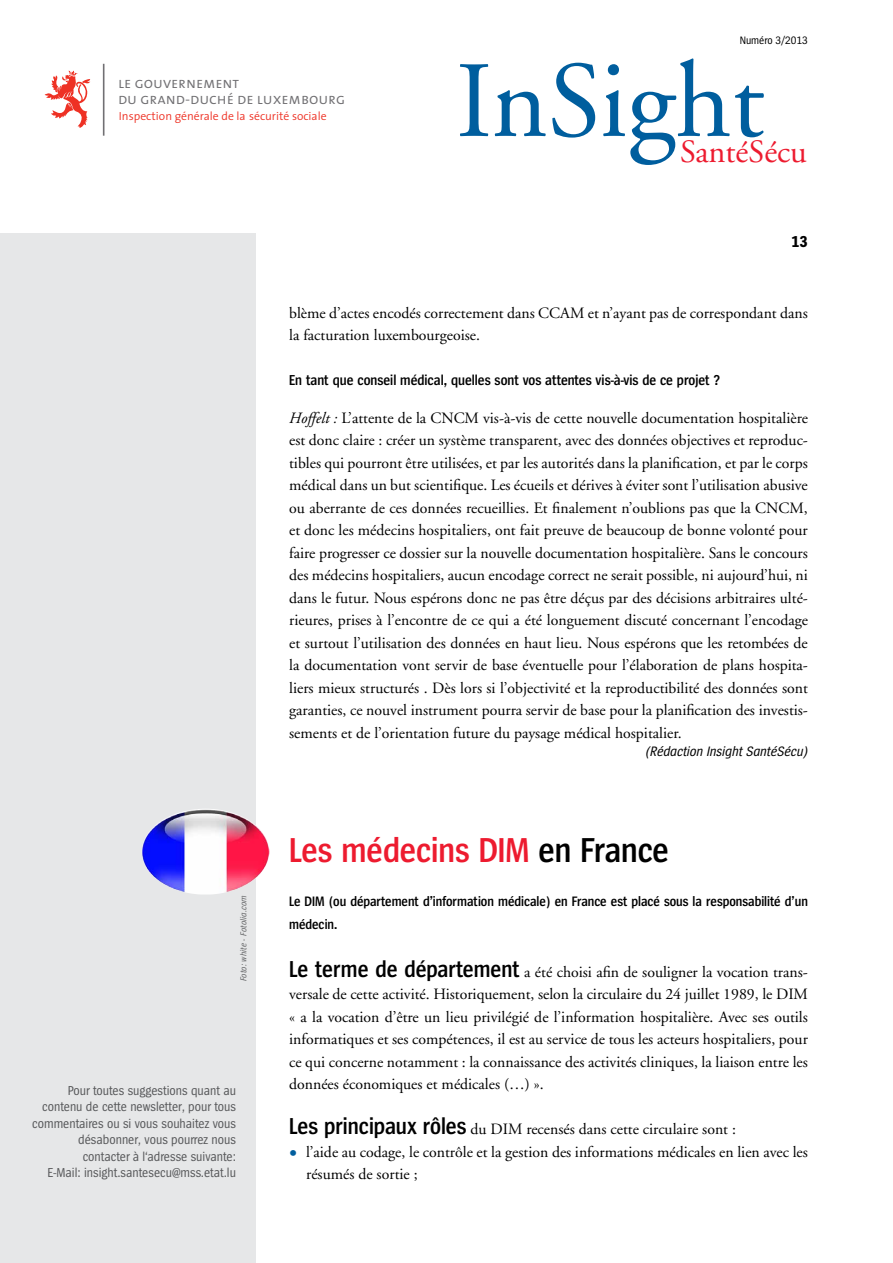
<style>
.page{position:relative;width:893px;height:1263px;background:#fff}
.page>*{position:absolute;margin:0;border:0;box-sizing:border-box;transform-origin:0 0}
.t1{font:108.3px "GG Garamond";color:#005e9e}
.t2{font:600 36px "Spiegel Cd";letter-spacing:-.005em;color:#ed1b2f}
.t3{font:32.4px "GG Garamond";color:#ed1b2f}
.t4{font:700 16.5px "Spiegel Cd";color:#000}
.t5{font:15.75px/22.5px "GG Garamond";color:#000}
.t6{font:15.45px "The Sans Semi Light Caps";color:#717073}
.t7{font:600 15px "Spiegel Cd";color:#000}
.t8{font:600 14.25px/22.5px "Spiegel Cd";color:#000}
.t9{font:italic 14.25px "Spiegel Cd";color:#000}
.t10{font:13.5px/16.5px "Spiegel Cd";color:#58595b;text-align:right}
.t11{font:300 11.7px "The Sans";color:#ee3124}
.t12{font:11.25px "Spiegel Cd";color:#000}
.t13{font:italic 9px "Spiegel Cd";letter-spacing:.02em;color:#636466}
.s1{font-style:italic}
.s2{color:#000}
.s3{font-family:"Spiegel Cd";font-weight:600;font-size:24px}
.s4{font-size:21px;color:#005e9e}
</style>
<div class="page">
<div style="left:0;top:234px;width:255px;height:1029px;background:#e6e7e8"></div>
<hr style="left:103px;top:64px;width:1px;height:72px;background:#717073">
<svg style="left:45px;top:70px;width:45px;height:58px"></svg>
<img style="left:142px;top:809px;width:127px;height:85px">
<p class="t6" style="left:118px;top:70px;width:123px">le gouvernement</p>
<p class="t11" style="left:119px;top:106px;width:209px">Inspection générale de la sécurité sociale</p>
<p class="t6" style="left:118px;top:86px;width:229px">du grand-duché de luxembourg</p>
<p class="t12" style="left:740px;top:35px;width:70px">Numéro 3/2013</p>
<h1 class="t1" style="left:456px;top:37px;width:310px">InSight</h1>
<h3 class="t3" style="left:680px;top:133px;width:128px">SantéSécu</h3>
<p class="t4" style="left:791px;top:233px;width:18px">13</p>
<p class="t13" style="left:239px;top:981px;width:87px;rotate:-90deg">Foto: white - Fotolia.com</p>
<p class="t10" style="left:32px;top:1082px;width:205px">Pour toutes suggestions quant au contenu de cette newsletter, pour tous commentaires ou si vous souhaitez vous désabonner, vous pourrez nous contacter à l‘adresse suivante:<br>E-Mail: insight.santesecu@mss.etat.lu</p>
<p class="t5" style="left:289px;top:301px;width:520px">blème d’actes encodés correctement dans CCAM et n’ayant pas de correspondant dans la facturation luxembourgeoise.</p>
<p class="t7" style="left:289px;top:373px;width:433px">En tant que conseil médical, quelles sont vos attentes vis-à-vis de ce projet ?</p>
<p class="t5" style="left:289px;top:406px;width:520px;text-align:justify"><span class="s1">Hoffelt :</span> L’attente de la CNCM vis-à-vis de cette nouvelle documentation hospitalière est donc claire : créer un système transparent, avec des données objectives et reproduc&shy;tibles qui pourront être utilisées, et par les autorités dans la planification, et par le corps médical dans un but scientifique. Les écueils et dérives à éviter sont l’utilisation abusive ou aberrante de ces données recueillies. Et finalement n’oublions pas que la CNCM, et donc les médecins hospitaliers, ont fait preuve de beaucoup de bonne volonté pour faire progresser ce dossier sur la nouvelle documentation hospitalière. Sans le concours des médecins hospitaliers, aucun encodage correct ne serait possible, ni aujourd’hui, ni dans le futur. Nous espérons donc ne pas être déçus par des décisions arbitraires ulté&shy;rieures, prises à l’encontre de ce qui a été longuement discuté concernant l’encodage et surtout l’utilisation des données en haut lieu. Nous espérons que les retombées de la documentation vont servir de base éventuelle pour l’élaboration de plans hospita&shy;liers mieux structurés . Dès lors si l’objectivité et la reproductibilité des données sont garanties, ce nouvel instrument pourra servir de base pour la planification des investis&shy;sements et de l’orientation future du paysage médical hospitalier.</p>
<p class="t9" style="left:646px;top:744px;width:164px">(Rédaction Insight SantéSécu)</p>
<h2 class="t2" style="left:289px;top:832px;width:381px">Les médecins DIM <span class="s2">en France</span></h2>
<p class="t8" style="left:289px;top:890px;width:520px">Le DIM (ou département d’information médicale) en France est placé sous la responsabilité d’un médecin.</p>
<p class="t5" style="left:289px;top:960px;width:520px;text-align:justify"><span class="s3">Le terme de département</span> a été choisi afin de souligner la vocation trans&shy;versale de cette activité. Historiquement, selon la circulaire du 24 juillet 1989, le DIM « a la vocation d’être un lieu privilégié de l’information hospitalière. Avec ses outils informatiques et ses compétences, il est au service de tous les acteurs hospitaliers, pour ce qui concerne notamment : la connaissance des activités cliniques, la liaison entre les données économiques et médicales (…) ».</p>
<p class="t5" style="left:289px;top:1118px;width:448px"><span class="s3">Les principaux rôles</span> du DIM recensés dans cette circulaire sont :</p>
<p class="t5" style="left:306px;top:1140px;width:503px;text-indent:-17px"><span class="s4">•</span> l’aide au codage, le contrôle et la gestion des informations médicales en lien avec les résumés de sortie ;</p>
</div>
